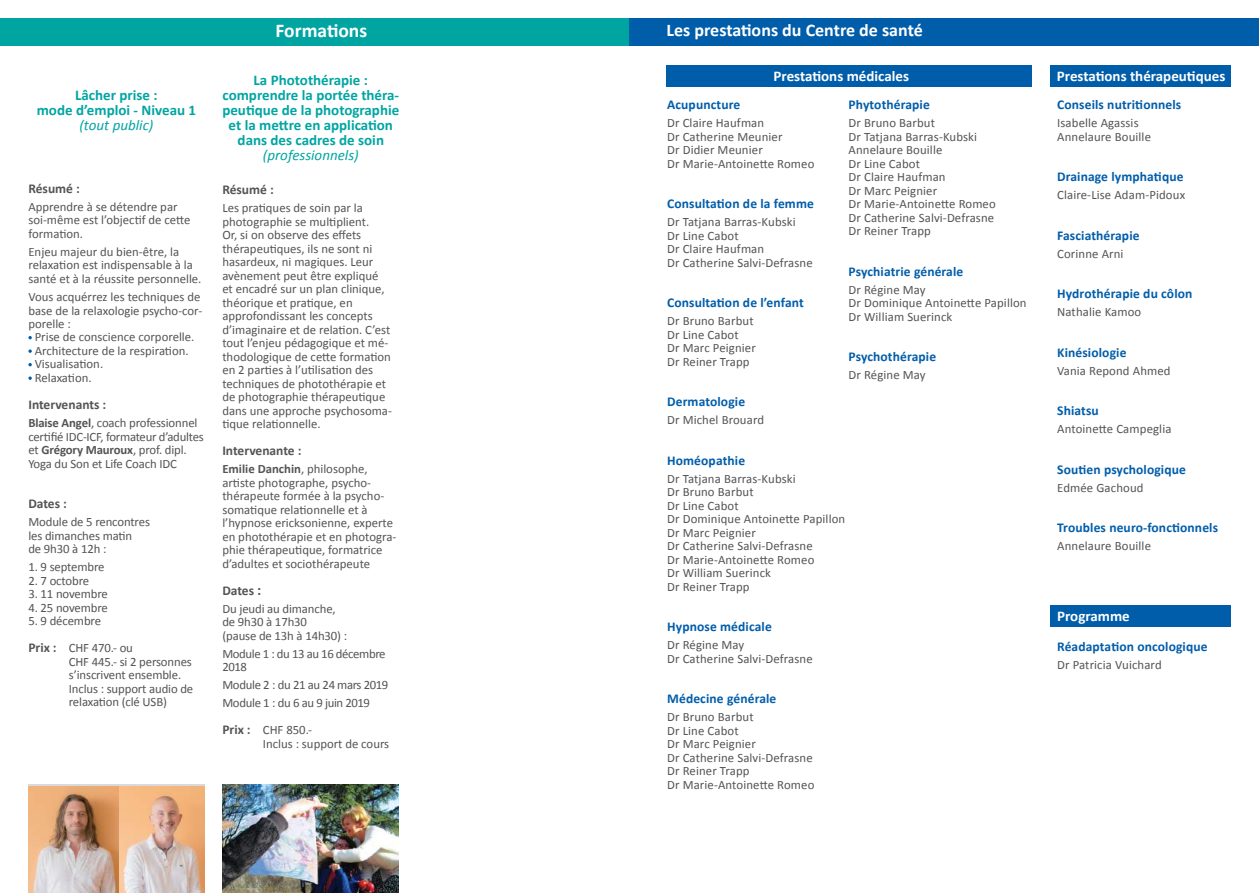
<style>
.page{position:relative;width:1259px;height:893px;background:#fff}
.page>*{position:absolute;margin:0;border:0;box-sizing:border-box;transform-origin:0 0}
.t1{font:700 19.5px "Calibri";color:#fff}
.t2{font:700 17.85px "Calibri";color:#fff}
.t3{font:700 14.85px/15px "Calibri";color:#00a5a2;text-align:center}
.t4{font:700 14.85px "Calibri";color:#fff}
.t5{font:italic 14.85px "Calibri";color:#00a5a2}
.t6{font:700 13.5px "Calibri";letter-spacing:.01em;color:#005daa}
.t7{font:700 13.5px "Calibri";color:#545456}
.t8{font:12.75px/13.5px "Calibri";color:#545456}
.t9{font:12.75px/13.5px "Calibri";letter-spacing:-.02em;color:#545456}
.t10{font:12.75px/18px "Calibri";letter-spacing:-.025em;color:#545456}
.t11{font:12.75px/13.5px "Calibri";letter-spacing:-.03em;color:#545456}
.s1{font-weight:700}
.s2{font-weight:700;font-size:13.5px}
.s3{font-size:15px}
</style>
<div class="page">
<div style="left:665px;top:65px;width:366px;height:21px;background:#005daa"></div>
<div style="left:1050px;top:65px;width:181px;height:21px;background:#005daa"></div>
<div style="left:1050px;top:605px;width:181px;height:21px;background:#005daa"></div>
<svg style="left:28px;top:336px;width:4px;height:3px"></svg>
<svg style="left:28px;top:349px;width:4px;height:4px"></svg>
<svg style="left:28px;top:363px;width:4px;height:3px"></svg>
<svg style="left:28px;top:376px;width:4px;height:4px"></svg>
<div style="left:0;top:18px;width:629px;height:28px;background:#00a5a2"></div>
<img style="left:222px;top:785px;width:176px;height:108px">
<img style="left:119px;top:786px;width:86px;height:107px">
<img style="left:29px;top:786px;width:90px;height:107px">
<div style="left:629px;top:18px;width:630px;height:28px;background:#005daa"></div>
<p class="t3" style="left:37px;top:88px;width:161px">Lâcher prise :<br>mode d’emploi - Niveau 1</p>
<p class="t5" style="left:79px;top:115px;width:75px">(tout public)</p>
<p class="t7" style="left:28px;top:180px;width:53px">Résumé :</p>
<p class="t8" style="left:28px;top:200px;width:163px">Apprendre à se détendre par soi-même est l’objectif de cette formation.</p>
<p class="t8" style="left:28px;top:245px;width:175px">Enjeu majeur du bien-être, la relaxation est indispensable à la santé et à la réussite personnelle.</p>
<p class="t8" style="left:28px;top:290px;width:174px">Vous acquérrez les techniques de</p>
<p class="t8" style="left:28px;top:304px;width:175px">base de la relaxologie psycho-cor-</p>
<p class="t8" style="left:28px;top:317px;width:44px">porelle :</p>
<p class="t8" style="left:35px;top:331px;width:161px">Prise de conscience corporelle.</p>
<p class="t8" style="left:35px;top:344px;width:155px">Architecture de la respiration.</p>
<p class="t8" style="left:35px;top:358px;width:70px">Visualisation.</p>
<p class="t8" style="left:35px;top:371px;width:58px">Relaxation.</p>
<p class="t7" style="left:28px;top:396px;width:79px">Intervenants :</p>
<p class="t9" style="left:28px;top:416px;width:177px"><span class="s1">Blaise Angel</span>, coach professionnel certifié IDC-ICF, formateur d’adultes et <span class="s1">Grégory Mauroux</span>, prof. dipl.<br>Yoga du Son et Life Coach IDC</p>
<p class="t7" style="left:28px;top:495px;width:40px">Dates :</p>
<p class="t8" style="left:28px;top:515px;width:123px">Module de 5 rencontres les dimanches matin<br>de 9h30 à 12h :</p>
<p class="t8" style="left:28px;top:560px;width:78px">1. 9 septembre</p>
<p class="t8" style="left:28px;top:574px;width:62px">2. 7 octobre</p>
<p class="t8" style="left:28px;top:587px;width:81px">3. 11 novembre</p>
<p class="t8" style="left:28px;top:601px;width:81px">4. 25 novembre</p>
<p class="t8" style="left:28px;top:607px;width:106px;line-height:27px">5. 9 décembre<br><span class="s2">Prix :</span> CHF 470.- ou</p>
<p class="t8" style="left:69px;top:655px;width:126px">CHF 445.- si 2 personnes s’inscrivent ensemble.<br>Inclus : support audio de relaxation (clé USB)</p>
<h1 class="t1" style="left:275px;top:18px;width:93px">Formations</h1>
<h2 class="t2" style="left:666px;top:19px;width:258px">Les prestations du Centre de santé</h2>
<p class="t4" style="left:773px;top:66px;width:137px">Prestations médicales</p>
<p class="t4" style="left:1057px;top:66px;width:170px">Prestations thérapeutiques</p>
<p class="t6" style="left:667px;top:96px;width:75px">Acupuncture</p>
<p class="t8" style="left:667px;top:116px;width:149px">Dr Claire Haufman<br>Dr Catherine Meunier<br>Dr Didier Meunier<br>Dr Marie-Antoinette Romeo</p>
<p class="t6" style="left:667px;top:195px;width:148px">Consultation de la femme</p>
<p class="t8" style="left:667px;top:215px;width:147px">Dr Tatjana Barras-Kubski<br>Dr Line Cabot<br>Dr Claire Haufman<br>Dr Catherine Salvi-Defrasne</p>
<p class="t6" style="left:667px;top:294px;width:138px">Consultation de l’enfant</p>
<p class="t8" style="left:667px;top:314px;width:90px">Dr Bruno Barbut<br>Dr Line Cabot<br>Dr Marc Peignier<br>Dr Reiner Trapp</p>
<p class="t6" style="left:667px;top:393px;width:79px">Dermatologie</p>
<p class="t8" style="left:667px;top:413px;width:98px">Dr Michel Brouard</p>
<p class="t6" style="left:667px;top:452px;width:79px">Homéopathie</p>
<p class="t8" style="left:667px;top:472px;width:180px">Dr Tatjana Barras-Kubski<br>Dr Bruno Barbut<br>Dr Line Cabot<br>Dr Dominique Antoinette Papillon<br>Dr Marc Peignier<br>Dr Catherine Salvi-Defrasne<br>Dr Marie-Antoinette Romeo<br>Dr William Suerinck<br>Dr Reiner Trapp</p>
<p class="t6" style="left:667px;top:618px;width:106px">Hypnose médicale</p>
<p class="t8" style="left:667px;top:638px;width:147px">Dr Régine May<br>Dr Catherine Salvi-Defrasne</p>
<p class="t6" style="left:667px;top:690px;width:111px">Médecine générale</p>
<p class="t8" style="left:667px;top:710px;width:149px">Dr Bruno Barbut<br>Dr Line Cabot<br>Dr Marc Peignier<br>Dr Catherine Salvi-Defrasne<br>Dr Reiner Trapp<br>Dr Marie-Antoinette Romeo</p>
<p class="t3" style="left:222px;top:73px;width:178px">La Photothérapie : comprendre la portée théra&shy;peutique de la photographie et la mettre en application dans des cadres de soin</p>
<p class="t5" style="left:263px;top:145px;width:97px">(professionnels)</p>
<p class="t6" style="left:1057px;top:96px;width:126px">Conseils nutritionnels</p>
<p class="t8" style="left:1057px;top:116px;width:95px">Isabelle Agassis<br>Annelaure Bouille</p>
<p class="t6" style="left:1057px;top:168px;width:128px">Drainage lymphatique</p>
<p class="t8" style="left:1057px;top:188px;width:129px">Claire-Lise Adam-Pidoux</p>
<p class="t6" style="left:1057px;top:226px;width:84px">Fasciathérapie</p>
<p class="t8" style="left:1057px;top:247px;width:68px">Corinne Arni</p>
<p class="t6" style="left:1057px;top:285px;width:137px">Hydrothérapie du côlon</p>
<p class="t8" style="left:1057px;top:305px;width:86px">Nathalie Kamoo</p>
<p class="t6" style="left:1057px;top:343px;width:71px">Kinésiologie</p>
<p class="t8" style="left:1057px;top:364px;width:115px">Vania Repond Ahmed</p>
<p class="t6" style="left:1057px;top:402px;width:43px">Shiatsu</p>
<p class="t8" style="left:1057px;top:422px;width:116px">Antoinette Campeglia</p>
<p class="t6" style="left:1057px;top:460px;width:130px">Soutien psychologique</p>
<p class="t8" style="left:1057px;top:481px;width:88px">Edmée Gachoud</p>
<p class="t6" style="left:1057px;top:519px;width:162px">Troubles neuro-fonctionnels</p>
<p class="t8" style="left:1057px;top:539px;width:95px">Annelaure Bouille</p>
<p class="t6" style="left:848px;top:96px;width:83px">Phytothérapie</p>
<p class="t8" style="left:848px;top:116px;width:149px">Dr Bruno Barbut<br>Dr Tatjana Barras-Kubski<br>Annelaure Bouille<br>Dr Line Cabot<br>Dr Claire Haufman<br>Dr Marc Peignier<br>Dr Marie-Antoinette Romeo<br>Dr Catherine Salvi-Defrasne<br>Dr Reiner Trapp</p>
<p class="t6" style="left:848px;top:262px;width:116px">Psychiatrie générale</p>
<p class="t8" style="left:848px;top:283px;width:180px">Dr Régine May<br>Dr Dominique Antoinette Papillon<br>Dr William Suerinck</p>
<p class="t6" style="left:848px;top:348px;width:89px">Psychothérapie</p>
<p class="t8" style="left:848px;top:368px;width:79px">Dr Régine May</p>
<p class="t7" style="left:222px;top:181px;width:53px">Résumé :</p>
<p class="t8" style="left:222px;top:201px;width:171px">Les pratiques de soin par la photographie se multiplient.<br>Or, si on observe des effets thérapeutiques, ils ne sont ni hasardeux, ni magiques. Leur avènement peut être expliqué et encadré sur un plan clinique, théorique et pratique, en approfondissant les concepts d’imaginaire et de relation. C’est tout l’enjeu pédagogique et mé&shy;thodologique de cette formation en 2 parties à l’utilisation des techniques de photothérapie et de photographie thérapeutique dans une approche psychosoma&shy;tique relationnelle.</p>
<p class="t7" style="left:222px;top:442px;width:81px">Intervenante :</p>
<p class="t8" style="left:222px;top:462px;width:175px"><span class="s1">Emilie Danchin</span>, philosophe, artiste photographe, psycho&shy;thérapeute formée à la psycho&shy;somatique relationnelle et à l’hypnose ericksonienne, experte en photothérapie et en photogra&shy;phie thérapeutique, formatrice d’adultes et sociothérapeute</p>
<p class="t7" style="left:222px;top:581px;width:40px">Dates <span class="s3">:</span></p>
<p class="t8" style="left:222px;top:602px;width:126px">Du jeudi au dimanche, de 9h30 à 17h30<br>(pause de 13h à 14h30) :</p>
<p class="t11" style="left:222px;top:647px;width:165px">Module 1 : du 13 au 16 décembre<br>2018</p>
<p class="t10" style="left:222px;top:676px;width:168px">Module 2 : du 21 au 24 mars 2019<br>Module 1 : du 6 au 9 juin 2019</p>
<p class="t8" style="left:263px;top:723px;width:128px;text-indent:-40px"><span class="s2">Prix :</span> CHF 850.-<br>Inclus : support de cours</p>
<p class="t4" style="left:1057px;top:606px;width:74px">Programme</p>
<p class="t6" style="left:1057px;top:637px;width:152px">Réadaptation oncologique</p>
<p class="t8" style="left:1057px;top:658px;width:106px">Dr Patricia Vuichard</p>
</div>
